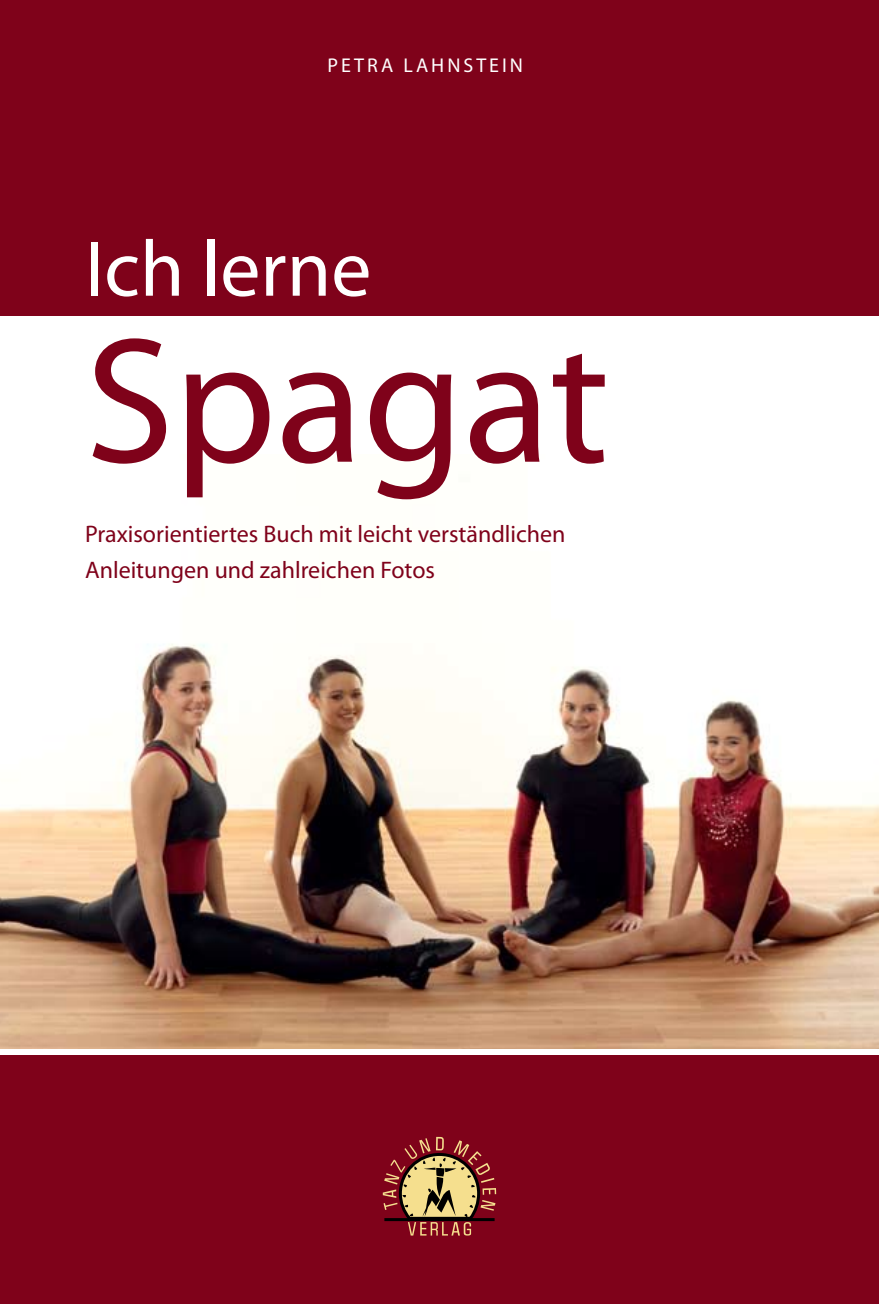
<style>
.page{position:relative;width:879px;height:1304px;background:#7f021a}
.page>*{position:absolute;margin:0;border:0;box-sizing:border-box;transform-origin:0 0}
.t1{font:180px "Myriad Pro";color:#7f021a}
.t2{font:80px "Myriad Pro";color:#fff}
.t3{font:24px/36px "Myriad Pro";color:#7f021a}
.t4{font:20px "Myriad Pro";letter-spacing:.15em;color:#fff}
</style>
<div class="page">
<img style="left:0;top:454px;width:879px;height:595px">
<div style="left:0;top:316px;width:879px;height:138px;background:#fff"></div>
<div style="left:0;top:1049px;width:879px;height:5px;background:#fff"></div>
<svg style="left:383px;top:1137px;width:113px;height:99px"></svg>
<hr style="left:384px;top:1218px;width:110px;height:3px;background:#000">
<p class="t4" style="left:327px;top:53px;width:197px">PETRA LAHNSTEIN</p>
<h2 class="t2" style="left:85px;top:220px;width:288px">Ich lerne</h2>
<h1 class="t1" style="left:85px;top:290px;width:526px">Spagat</h1>
<p class="t3" style="left:85px;top:515px;width:482px">Praxisorientiertes Buch mit leicht verständlichen<br>Anleitungen und zahlreichen Fotos</p>
</div>
